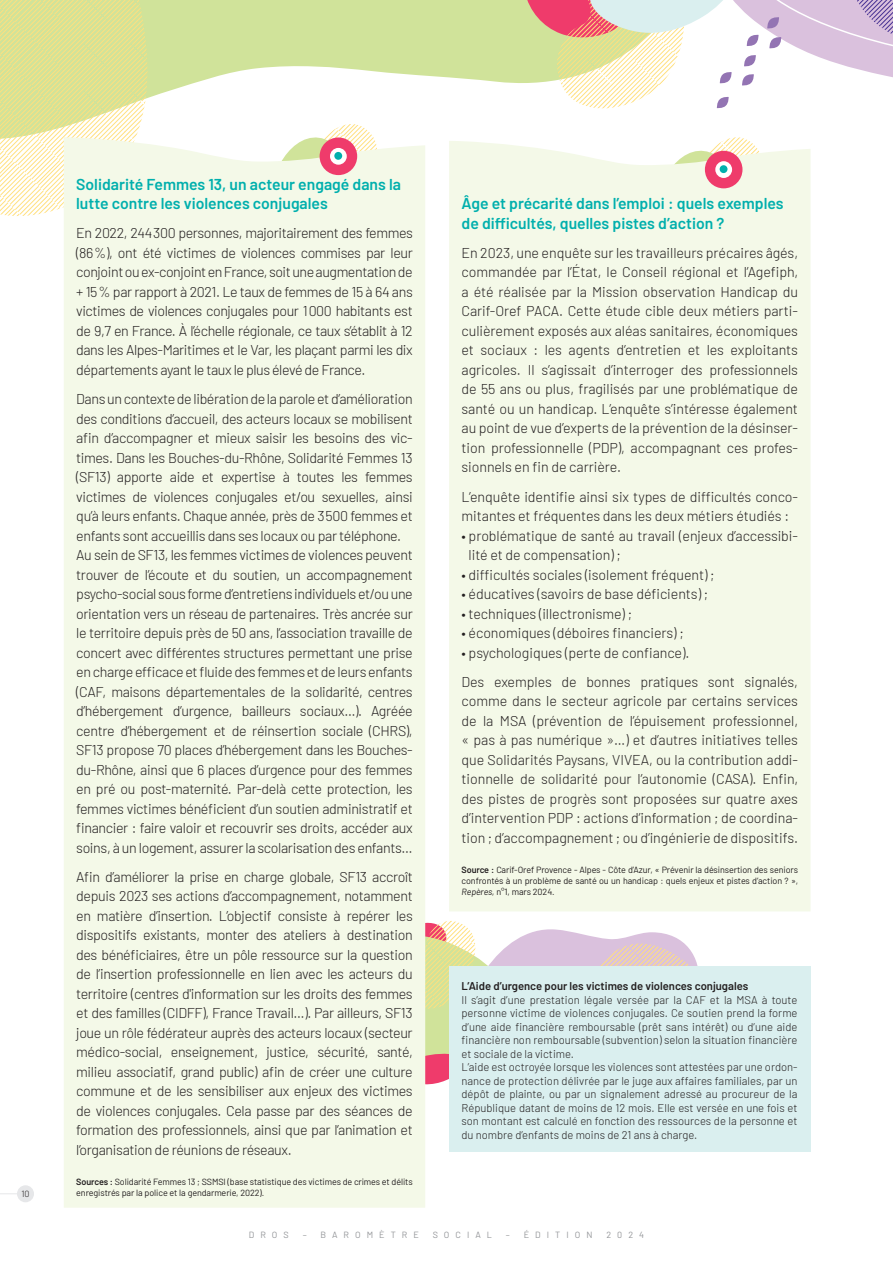
<style>
.page{position:relative;width:893px;height:1263px;background:#fff}
.page>*{position:absolute;margin:0;border:0;box-sizing:border-box;transform-origin:0 0}
.t1{font:600 15.75px/19.5px "Barlow";color:#00afad}
.t2{font:300 14.25px/19.5px "Barlow";letter-spacing:-.025em;color:#231f20;text-align:justify}
.t3{font:300 14.25px/19.5px "Barlow";letter-spacing:-.005em;color:#231f20}
.t4{font:300 11.25px/13.5px "Barlow";color:#231f20}
.t5{font:600 11.25px "Barlow";color:#231f20}
.t6{font:9px/10.8px "Barlow";letter-spacing:-.01em;color:#231f20}
.t7{font:9px "Barlow";letter-spacing:.67em;color:#939598}
.t8{font:300 9px "Barlow";color:#231f20}
.s1{font-weight:600}
.s2{font-style:italic}
</style>
<div class="page">
<svg style="left:150px;top:0;width:369px;height:97px;fill:#d0e39a"></svg>
<svg style="left:0;top:0;width:150px;height:216px;background:#e7e7a6"></svg>
<svg style="left:519px;top:0;width:374px;height:109px"></svg>
<svg style="left:425px;top:921px;width:273px;height:164px"></svg>
<div style="left:64px;top:137px;width:361px;height:1071px;background:#f4f9e8"></div>
<svg style="left:271px;top:124px;width:122px;height:145px;background:#f4efe0"></svg>
<div style="left:334px;top:152px;width:8px;height:8px;background:#00afad;border-radius:50%"></div>
<hr style="left:0;top:1193px;width:30px;height:1px;background:#e6e7e9">
<div style="left:17px;top:1185px;width:17px;height:17px;background:#e6e7e9;border-radius:50%"></div>
<div style="left:449px;top:966px;width:361px;height:185px;background:#daefef"></div>
<div style="left:449px;top:141px;width:361px;height:770px;background:#f4f9e8"></div>
<svg style="left:656px;top:137px;width:122px;height:145px;background:#f4efe2"></svg>
<div style="left:720px;top:165px;width:7px;height:8px;background:#00afad;border-radius:50%"></div>
<p class="t8" style="left:21px;top:1187px;width:10px">10</p>
<p class="t1" style="left:76px;top:173px;width:326px">Solidarité Femmes 13, un acteur engagé dans la lutte contre les violences conjugales</p>
<p class="t2" style="left:76px;top:222px;width:338px">En 2022, 244300 personnes, majoritairement des femmes (86%), ont été victimes de violences commises par leur conjoint ou ex-conjoint en France, soit une augmentation de + 15% par rapport à 2021. Le taux de femmes de 15 à 64 ans victimes de violences conjugales pour 1000 habitants est de 9,7 en France. À l’échelle régionale, ce taux s’établit à 12 dans les Alpes-Maritimes et le Var, les plaçant parmi les dix départements ayant le taux le plus élevé de France.</p>
<p class="t2" style="left:76px;top:388px;width:338px;text-align:left">Dans un contexte de libération de la parole et d’amélioration des conditions d’accueil, des acteurs locaux se mobilisent afin d’accompagner et mieux saisir les besoins des vic&shy;times. Dans les Bouches-du-Rhône, Solidarité Femmes 13 (SF13) apporte aide et expertise à toutes les femmes victimes de violences conjugales et/ou sexuelles, ainsi qu’à leurs enfants. Chaque année, près de 3500 femmes et enfants sont accueillis dans ses locaux ou par téléphone.<br>Au sein de SF13, les femmes victimes de violences peuvent trouver de l’écoute et du soutien, un accompagnement psycho-social sous forme d’entretiens individuels et/ou une orientation vers un réseau de partenaires. Très ancrée sur le territoire depuis près de 50 ans, l’association travaille de concert avec différentes structures permettant une prise en charge efficace et fluide des femmes et de leurs enfants (CAF, maisons départementales de la solidarité, centres d’hébergement d’urgence, bailleurs sociaux…). Agréée centre d’hébergement et de réinsertion sociale (CHRS), SF13 propose 70 places d’hébergement dans les Bouches&shy;du-Rhône, ainsi que 6 places d’urgence pour des femmes en pré ou post-maternité. Par-delà cette protection, les femmes victimes bénéficient d’un soutien administratif et financier : faire valoir et recouvrir ses droits, accéder aux soins, à un logement, assurer la scolarisation des enfants…</p>
<p class="t2" style="left:76px;top:866px;width:338px">Afin d’améliorer la prise en charge globale, SF13 accroît depuis 2023 ses actions d’accompagnement, notamment en matière d’insertion. L’objectif consiste à repérer les dispositifs existants, monter des ateliers à destination des bénéficiaires, être un pôle ressource sur la question de l’insertion professionnelle en lien avec les acteurs du territoire (centres d'information sur les droits des femmes et des familles (CIDFF), France Travail…). Par ailleurs, SF13 joue un rôle fédérateur auprès des acteurs locaux (secteur médico-social, enseignement, justice, sécurité, santé, milieu associatif, grand public) afin de créer une culture commune et de les sensibiliser aux enjeux des victimes de violences conjugales. Cela passe par des séances de formation des professionnels, ainsi que par l’animation et l’organisation de réunions de réseaux.</p>
<p class="t6" style="left:76px;top:1176px;width:338px"><span class="s1">Sources :</span> Solidarité Femmes 13 ; SSMSI (base statistique des victimes de crimes et délits enregistrés par la police et la gendarmerie, 2022).</p>
<p class="t7" style="left:249px;top:1228px;width:42px">DROS</p>
<p class="t7" style="left:303px;top:1228px;width:118px">– BAROMÈTRE</p>
<p class="t7" style="left:433px;top:1228px;width:61px">SOCIAL</p>
<p class="t7" style="left:506px;top:1228px;width:88px">– ÉDITION</p>
<p class="t7" style="left:606px;top:1228px;width:39px">2024</p>
<p class="t1" style="left:462px;top:192px;width:324px">Âge et précarité dans l’emploi : quels exemples de difficultés, quelles pistes d’action ?</p>
<p class="t2" style="left:462px;top:242px;width:338px">En 2023, une enquête sur les travailleurs précaires âgés, commandée par l’État, le Conseil régional et l’Agefiph, a été réalisée par la Mission observation Handicap du Carif-Oref PACA. Cette étude cible deux métiers parti&shy;culièrement exposés aux aléas sanitaires, économiques et sociaux : les agents d’entretien et les exploitants agricoles. Il s’agissait d’interroger des professionnels de 55 ans ou plus, fragilisés par une problématique de santé ou un handicap. L’enquête s’intéresse également au point de vue d’experts de la prévention de la désinser&shy;tion professionnelle (PDP), accompagnant ces profes&shy;sionnels en fin de carrière.</p>
<p class="t3" style="left:462px;top:486px;width:338px">L’enquête identifie ainsi six types de difficultés conco&shy;mitantes et fréquentes dans les deux métiers étudiés :</p>
<p class="t3" style="left:469px;top:525px;width:331px;text-indent:-7px">• problématique de santé au travail (enjeux d’accessibi&shy;lité et de compensation) ;</p>
<p class="t3" style="left:462px;top:564px;width:255px">• difficultés sociales (isolement fréquent) ;</p>
<p class="t3" style="left:462px;top:583px;width:248px">• éducatives (savoirs de base déficients) ;</p>
<p class="t3" style="left:462px;top:603px;width:172px">• techniques (illectronisme) ;</p>
<p class="t3" style="left:462px;top:622px;width:224px">• économiques (déboires financiers) ;</p>
<p class="t3" style="left:462px;top:637px;width:338px;line-height:29.2px">• psychologiques (perte de confiance).<br>Des exemples de bonnes pratiques sont signalés,</p>
<p class="t2" style="left:462px;top:690px;width:338px">comme dans le secteur agricole par certains services de la MSA (prévention de l’épuisement professionnel, « pas à pas numérique »…) et d’autres initiatives telles que Solidarités Paysans, VIVEA, ou la contribution addi&shy;tionnelle de solidarité pour l’autonomie (CASA). Enfin, des pistes de progrès sont proposées sur quatre axes d’intervention PDP : actions d’information ; de coordina&shy;tion ; d’accompagnement ; ou d’ingénierie de dispositifs.</p>
<p class="t6" style="left:462px;top:864px;width:338px;text-align:justify"><span class="s1">Source :</span> Carif-Oref Provence - Alpes - Côte d’Azur, « Prévenir la désinsertion des seniors confrontés à un problème de santé ou un handicap : quels enjeux et pistes d’action ? », <span class="s2">Repères,</span> n°1, mars 2024.</p>
<p class="t5" style="left:462px;top:978px;width:288px">L’Aide d’urgence pour les victimes de violences conjugales</p>
<p class="t4" style="left:462px;top:992px;width:337px">Il s’agit d’une prestation légale versée par la CAF et la MSA à toute personne victime de violences conjugales. Ce soutien prend la forme d’une aide financière remboursable (prêt sans intérêt) ou d’une aide financière non remboursable (subvention) selon la situation financière et sociale de la victime.<br>L’aide est octroyée lorsque les violences sont attestées par une ordon&shy;nance de protection délivrée par le juge aux affaires familiales, par un dépôt de plainte, ou par un signalement adressé au procureur de la République datant de moins de 12 mois. Elle est versée en une fois et son montant est calculé en fonction des ressources de la personne et du nombre d’enfants de moins de 21 ans à charge.</p>
</div>
